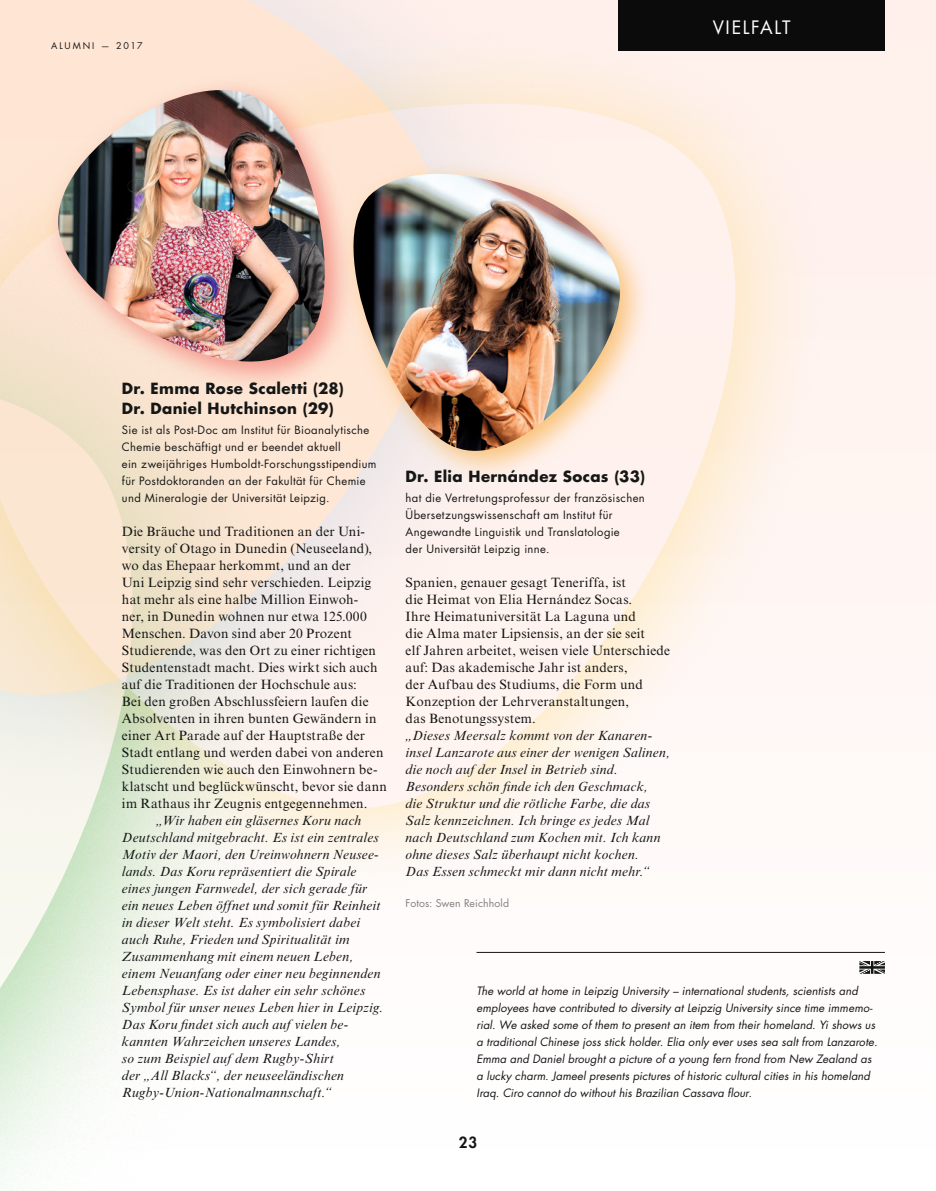
<style>
.page{position:relative;width:936px;height:1191px;background:#fff}
.page>*{position:absolute;margin:0;border:0;box-sizing:border-box;transform-origin:0 0}
.t1{font:18px "Futura Std";letter-spacing:.09em;color:#fff}
.t2{font:700 15px/20px "Futura Std";letter-spacing:.02em;color:#151616}
.t3{font:800 15px "Futura Std";color:#151616}
.t4{font:italic 13.5px/17px "Times New Roman MT Std";letter-spacing:.015em;color:#151616}
.t5{font:13.5px/17px "Times New Roman MT Std";letter-spacing:.015em;color:#151616}
.t6{font:italic 11.25px/17px "Futura Std";letter-spacing:.005em;color:#151616}
.t7{font:11.25px/17px "Futura Std";letter-spacing:.03em;color:#151616}
.t8{font:10.5px "Futura Std";letter-spacing:.01em;color:#818281}
.t9{font:9px "Futura Std";letter-spacing:.21em;color:#151616}
</style>
<div class="page">
<div style="left:0;top:0;width:935px;height:1191px;background:linear-gradient(to bottom,#fdeee8,#fff)"></div>
<div style="left:0;top:188px;width:337px;height:1003px;background:#fffdfd"></div>
<svg style="left:0;top:915px;width:209px;height:276px;fill:#f8f9f4"></svg>
<div style="left:0;top:14px;width:842px;height:901px;background:#fbba00;opacity:.5"></div>
<svg style="left:601px;top:11px;width:199px;height:797px;fill:#fff2ec"></svg>
<div style="left:0;top:0;width:601px;height:851px;background:#5c95cd;opacity:.5"></div>
<svg style="left:0;top:0;width:472px;height:714px;background:#f8e7d9"></svg>
<div style="left:43px;top:75px;width:315px;height:320px;background:#e93f3c;opacity:.5"></div>
<img style="left:57px;top:90px;width:269px;height:273px">
<div style="left:338px;top:158px;width:315px;height:326px;background:#f59403;opacity:.5"></div>
<img style="left:352px;top:174px;width:269px;height:278px">
<div style="left:618px;top:0;width:266px;height:51px;background:#0b0b0b"></div>
<hr style="left:476px;top:952px;width:408px;height:1px;background:#151616">
<svg style="left:859px;top:961px;width:25px;height:12px"></svg>
<p class="t9" style="left:51px;top:40px;width:93px">ALUMNI — 2017</p>
<h1 class="t1" style="left:712px;top:15px;width:79px">VIELFALT</h1>
<p class="t2" style="left:122px;top:378px;width:223px">Dr. Emma Rose Scaletti (28)<br>Dr. Daniel Hutchinson (29)</p>
<p class="t7" style="left:122px;top:421px;width:256px">Sie ist als Post-Doc am Institut für Bioanalytische Chemie beschäftigt und er beendet aktuell<br>ein zweijähriges Humboldt-Forschungsstipendium für Postdoktoranden an der Fakultät für Chemie und Mineralogie der Universität Leipzig.</p>
<p class="t5" style="left:122px;top:523px;width:266px">Die Bräuche und Traditionen an der Uni&shy;versity of Otago in Dunedin (Neuseeland), wo das Ehepaar herkommt, und an der<br>Uni Leipzig sind sehr verschieden. Leipzig hat mehr als eine halbe Million Einwoh-<br>ner, in Dunedin wohnen nur etwa 125.000<br>Menschen. Davon sind aber 20 Prozent Studierende, was den Ort zu einer richtigen Studentenstadt macht. Dies wirkt sich auch auf die Traditionen der Hochschule aus:<br>Bei den großen Abschlussfeiern laufen die Absolventen in ihren bunten Gewändern in einer Art Parade auf der Hauptstraße der Stadt entlang und werden dabei von anderen Studierenden wie auch den Einwohnern be&shy;klatscht und beglückwünscht, bevor sie dann im Rathaus ihr Zeugnis entgegennehmen.</p>
<p class="t4" style="left:122px;top:812px;width:263px;text-indent:34px">„Wir haben ein gläsernes Koru nach Deutschland mitgebracht. Es ist ein zentrales Motiv der Maori, den Ureinwohnern Neusee&shy;lands. Das Koru repräsentiert die Spirale eines jungen Farnwedel, der sich gerade für ein neues Leben öffnet und somit für Reinheit in dieser Welt steht. Es symbolisiert dabei auch Ruhe, Frieden und Spiritualität im Zusammenhang mit einem neuen Leben, einem Neuanfang oder einer neu beginnenden Lebensphase. Es ist daher ein sehr schönes Symbol für unser neues Leben hier in Leipzig.<br>Das Koru findet sich auch auf vielen be&shy;kannten Wahrzeichen unseres Landes,<br>so zum Beispiel auf dem Rugby-Shirt<br>der „All Blacks“, der neuseeländischen Rugby-Union-Nationalmannschaft.“</p>
<p class="t2" style="left:405px;top:466px;width:241px">Dr. Elia Hernández Socas (33)</p>
<p class="t7" style="left:405px;top:489px;width:241px">hat die Vertretungsprofessur der französischen Übersetzungswissenschaft am Institut für Angewandte Linguistik und Translatologie<br>der Universität Leipzig inne.</p>
<p class="t5" style="left:405px;top:574px;width:266px">Spanien, genauer gesagt Teneriffa, ist<br>die Heimat von Elia Hernández Socas.<br>Ihre Heimatuniversität La Laguna und<br>die Alma mater Lipsiensis, an der sie seit<br>elf Jahren arbeitet, weisen viele Unterschiede auf: Das akademische Jahr ist anders,<br>der Aufbau des Studiums, die Form und Konzeption der Lehrveranstaltungen,<br>das Benotungssystem.</p>
<p class="t4" style="left:405px;top:727px;width:266px">„Dieses Meersalz kommt von der Kanaren&shy;insel Lanzarote aus einer der wenigen Salinen, die noch auf der Insel in Betrieb sind.<br>Besonders schön finde ich den Geschmack,<br>die Struktur und die rötliche Farbe, die das Salz kennzeichnen. Ich bringe es jedes Mal nach Deutschland zum Kochen mit. Ich kann ohne dieses Salz überhaupt nicht kochen.<br>Das Essen schmeckt mir dann nicht mehr.“</p>
<p class="t8" style="left:405px;top:896px;width:105px">Fotos: Swen Reichhold</p>
<p class="t6" style="left:476px;top:982px;width:402px">The world at home in Leipzig University – international students, scientists and employees have contributed to diversity at Leipzig University since time immemo&shy;rial. We asked some of them to present an item from their homeland. Yi shows us a traditional Chinese joss stick holder. Elia only ever uses sea salt from Lanzarote.<br>Emma and Daniel brought a picture of a young fern frond from New Zealand as a lucky charm. Jameel presents pictures of historic cultural cities in his homeland Iraq. Ciro cannot do without his Brazilian Cassava flour.</p>
<p class="t3" style="left:458px;top:1133px;width:20px">23</p>
</div>
